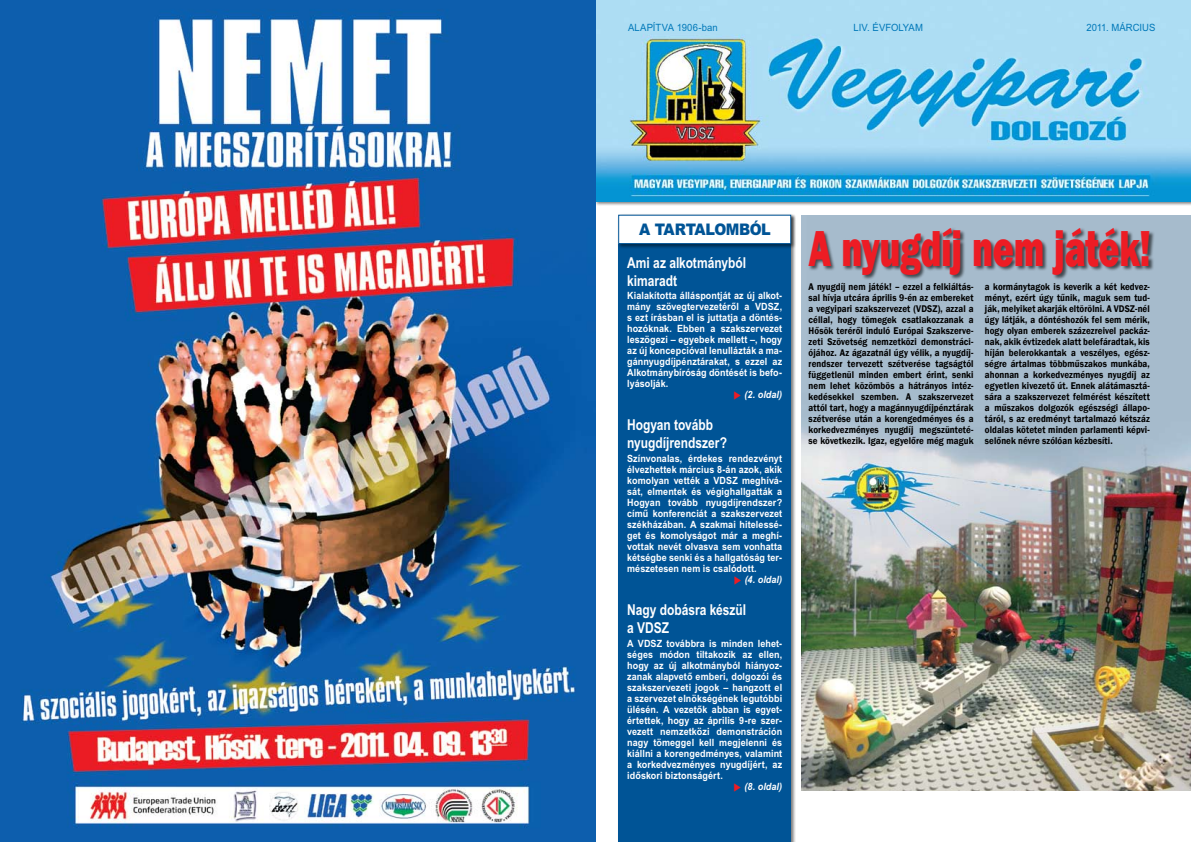
<style>
.page{position:relative;width:1191px;height:842px;background:#fff}
.page>*{position:absolute;margin:0;border:0;box-sizing:border-box;transform-origin:0 0}
.t1{font:800 52px "Franklin Gothic";letter-spacing:-.005em;color:#ed1c24;scale:.69 1}
.t2{font:16px "Ariel Blk PFL";letter-spacing:-.015em;color:#005496;scale:.9 1}
.t3{font:700 15px/18px "Ariel PFL";color:#fff;scale:.8 1}
.t4{font:600 10px/11px "Franklin Gothic";letter-spacing:.005em;color:#000;text-align:justify;scale:.89 1}
.t5{font:700 10px/11px "Ariel PFL";letter-spacing:.01em;color:#fff;text-align:justify;scale:.9 1}
.t6{font:10px "Ariel PFL";color:#0078b9;scale:.95 1}
.t7{font:italic 700 10px "Ariel PFL";letter-spacing:.005em;color:#fff;scale:.9 1}
.s1{color:#ed1c24}
</style>
<div class="page">
<img style="left:801px;top:215px;width:390px;height:576px">
<div style="left:594px;top:0;width:597px;height:210px;background:#000;opacity:.5"></div>
<img style="left:595px;top:0;width:596px;height:201px">
<div style="left:617px;top:214px;width:184px;height:628px;background:#000;opacity:.5"></div>
<div style="left:618px;top:215px;width:172px;height:627px;background:#005496"></div>
<div style="left:617px;top:214px;width:183px;height:39px;background:#000;opacity:.5"></div>
<div style="left:618px;top:215px;width:172px;height:29px;background:#fff"></div>
<div style="left:618px;top:215px;width:173px;height:29px;border:1px solid #005496"></div>
<img style="left:0;top:0;width:595px;height:842px">
<div style="left:807px;top:227px;width:384px;height:103px;background:#000;opacity:.6"></div>
<p class="t6" style="left:628px;top:22px;width:96px">ALAPÍTVA 1906-BAN</p>
<p class="t6" style="left:853px;top:22px;width:74px">LIV. ÉVFOLYAM</p>
<p class="t6" style="left:1086px;top:22px;width:74px">2011. MÁRCI US</p>
<h2 class="t2" style="left:639px;top:221px;width:147px">A TARTALOMBÓL</h2>
<h3 class="t3" style="left:627px;top:253px;width:150px">Ami az alkotmányból kimaradt</h3>
<p class="t5" style="left:627px;top:290px;width:174px">Kialakította álláspontját az új alkot&shy;mány szövegtervezetéről a VDSZ, s ezt írásban el is juttatja a döntés&shy;hozóknak. Ebben a szakszervezet leszögezi – egyebek mellett –, hogy az új koncepcióval lenullázták a ma&shy;gánnyugdíjpénztárakat, s ezzel az Alkotmánybíróság döntését is befo&shy;lyásolják.</p>
<p class="t7" style="left:733px;top:389px;width:55px"><span class="s1">◆</span> (2. oldal)</p>
<h3 class="t3" style="left:627px;top:416px;width:126px">Hogyan tovább nyugdíjrendszer?</h3>
<p class="t5" style="left:627px;top:453px;width:174px">Színvonalas, érdekes rendezvényt élvezhettek március 8-án azok, akik komolyan vették a VDSZ meghívá&shy;sát, elmentek és végighallgatták a Hogyan tovább nyugdíjrendszer? című konferenciát a szakszervezet székházában. A szakmai hitelessé&shy;get és komolyságot már a meghí&shy;vottak nevét olvasva sem vonhatta kétségbe senki és a hallgatóság ter&shy;mészetesen nem is csalódott.</p>
<p class="t7" style="left:733px;top:574px;width:55px"><span class="s1">◆</span> (4. oldal)</p>
<h3 class="t3" style="left:627px;top:601px;width:150px">Nagy dobásra készül a VDSZ</h3>
<p class="t5" style="left:627px;top:638px;width:174px">A VDSZ továbbra is minden lehet&shy;séges módon tiltakozik az ellen, hogy az új alkotmányból hiányoz&shy;zanak alapvető emberi, dolgozói és szakszervezeti jogok – hangzott el a szervezet elnökségének legutóbbi ülésén. A vezetők abban is egyet&shy;értettek, hogy az április 9-re szer&shy;vezett nemzetközi demonstráción nagy tömeggel kell megjelenni és kiállni a korengedményes, valamint a korkedvezményes nyugdíjért, az időskori biztonságért.</p>
<p class="t7" style="left:733px;top:781px;width:55px"><span class="s1">◆</span> (8. oldal)</p>
<h1 class="t1" style="left:808px;top:215px;width:497px">A nyugdíj nem játék!</h1>
<p class="t4" style="left:808px;top:281px;width:187px">A nyugdíj nem játék! – ezzel a felkiáltás&shy;sal hívja utcára április 9-én az embereket a vegyipari szakszervezet (VDSZ), azzal a céllal, hogy tömegek csatlakozzanak a Hősök teréről induló Európai Szakszerve&shy;zeti Szövetség nemzetközi demonstráci&shy;ójához. Az ágazatnál úgy vélik, a nyugdíj&shy;rendszer tervezett szétverése tagságtól függetlenül minden embert érint, senki nem lehet közömbös a hátrányos intéz&shy;kedésekkel szemben. A szakszervezet attól tart, hogy a magánnyugdíjpénztárak szétverése után a korengedményes és a korkedvezményes nyugdíj megszünteté&shy;se következik. Igaz, egyelőre még maguk</p>
<p class="t4" style="left:985px;top:281px;width:187px">a kormánytagok is keverik a két kedvez&shy;ményt, ezért úgy tűnik, maguk sem tud&shy;ják, melyiket akarják eltörölni. A VDSZ-nél úgy látják, a döntéshozók fel sem mérik, hogy olyan emberek százezreivel packáz&shy;nak, akik évtizedek alatt belefáradtak, kis híján belerokkantak a veszélyes, egész&shy;ségre ártalmas többműszakos munkába, ahonnan a korkedvezményes nyugdíj az egyetlen kivezető út. Ennek alátámasztá&shy;sára a szakszervezet felmérést készített a műszakos dolgozók egészségi állapo&shy;táról, s az eredményt tartalmazó kétszáz oldalas kötetet minden parlamenti képvi&shy;selőnek névre szólóan kézbesíti.</p>
</div>
